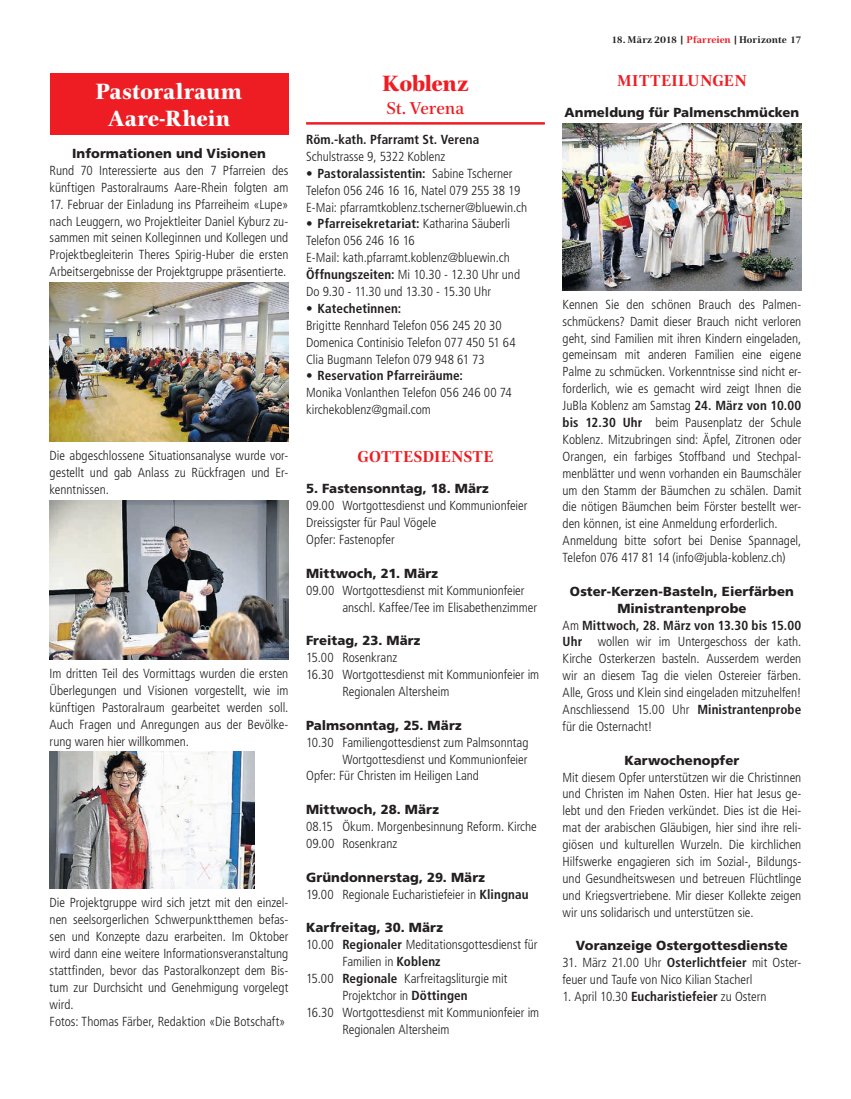
<style>
.page{position:relative;width:851px;height:1099px;background:#fff}
.page>*{position:absolute;margin:0;border:0;box-sizing:border-box;transform-origin:0 0}
.t1{font:800 22.5px/27.5px "Civita";letter-spacing:.005em;color:#fff;text-align:center}
.t2{font:800 22.5px "Civita";letter-spacing:-.015em;color:#ee1d23}
.t3{font:500 17.5px "Civita";letter-spacing:-.005em;color:#ee1d23}
.t4{font:700 16.12px "Civita";letter-spacing:.02em;color:#ee1d23}
.t5{font:300 condensed 13.12px/16.9px "Frutiger LT Std";color:#231f20}
.t6{font:900 13.12px "Frutiger LT Std";letter-spacing:.005em;color:#231f20}
.t7{font:700 condensed 13.12px "Frutiger LT Std";letter-spacing:.005em;color:#231f20}
.t8{font:700 10px "Civita";letter-spacing:.005em;color:#231f20}
.s1{font-weight:700}
.s2{font-weight:900;font-stretch:normal}
.s3{color:#ee1d23}
.s4{font-weight:300}
</style>
<div class="page">
<div style="left:50px;top:74px;width:238px;height:61px;background:#ee1d23"></div>
<img style="left:50px;top:282px;width:238px;height:159px">
<img style="left:50px;top:500px;width:238px;height:159px">
<img style="left:50px;top:751px;width:204px;height:137px">
<hr style="left:306px;top:122px;width:238px;height:3px;background:#ee1d23">
<img style="left:562px;top:124px;width:239px;height:166px">
<h1 class="t1" style="left:96px;top:77px;width:148px">Pastoralraum<br>Aare-Rhein</h1>
<p class="t6" style="left:72px;top:145px;width:195px">Informationen und Visionen</p>
<p class="t5" style="left:50px;top:162px;width:240px">Rund 70 Interessierte aus den 7 Pfarreien des künftigen Pastoralraums Aare-Rhein folgten am</p>
<p class="t5" style="left:50px;top:196px;width:240px;text-align:justify">17. Februar der Einladung ins Pfarreiheim «Lupe» nach Leuggern, wo Projektleiter Daniel Kyburz zu&shy;sammen mit seinen Kolleginnen und Kollegen und Projektbegleiterin Theres Spirig-Huber die ersten Arbeitsergebnisse der Projektgruppe präsentierte.</p>
<p class="t5" style="left:50px;top:447px;width:240px;text-align:justify">Die abgeschlossene Situationsanalyse wurde vor&shy;gestellt und gab Anlass zu Rückfragen und Er&shy;kenntnissen.</p>
<p class="t5" style="left:50px;top:665px;width:240px;text-align:justify">Im dritten Teil des Vormittags wurden die ersten Überlegungen und Visionen vorgestellt, wie im künftigen Pastoralraum gearbeitet werden soll.<br>Auch Fragen und Anregungen aus der Bevölke&shy;rung waren hier willkommen.</p>
<p class="t5" style="left:50px;top:894px;width:240px">Die Projektgruppe wird sich jetzt mit den einzel&shy;nen seelsorgerlichen Schwerpunktthemen befas&shy;sen und Konzepte dazu erarbeiten. Im Oktober wird dann eine weitere Informationsveranstaltung stattfinden, bevor das Pastoralkonzept dem Bis&shy;tum zur Durchsicht und Genehmigung vorgelegt wird.<br>Fotos: Thomas Färber, Redaktion «Die Botschaft»</p>
<h1 class="t2" style="left:382px;top:68px;width:88px">Koblenz</h1>
<h2 class="t3" style="left:386px;top:96px;width:79px">St. Verena</h2>
<p class="t7" style="left:306px;top:132px;width:175px">Röm.-kath. Pfarramt St. Verena</p>
<p class="t5" style="left:306px;top:148px;width:141px">Schulstrasse 9, 5322 Koblenz</p>
<p class="t5" style="left:306px;top:165px;width:222px">• <span class="s1">Pastoralassistentin:</span> Sabine Tscherner<br>Telefon 056 246 16 16, Natel 079 255 38 19<br>E-Mai: pfarramtkoblenz.tscherner@bluewin.ch</p>
<p class="t5" style="left:306px;top:216px;width:215px">• <span class="s1">Pfarreisekretariat:</span> Katharina Säuberli Telefon 056 246 16 16<br>E-Mail: kath.pfarramt.koblenz@bluewin.ch <span class="s1">Öffnungszeiten:</span> Mi 10.30 - 12.30 Uhr und Do 9.30 - 11.30 und 13.30 - 15.30 Uhr</p>
<p class="t5" style="left:306px;top:300px;width:211px">• <span class="s1">Katechetinnen:<br></span>Brigitte Rennhard Telefon 056 245 20 30<br>Domenica Continisio Telefon 077 450 51 64<br>Clia Bugmann Telefon 079 948 61 73</p>
<p class="t5" style="left:306px;top:367px;width:207px">• <span class="s1">Reservation Pfarreiräume:<br></span>Monika Vonlanthen Telefon 056 246 00 74 kirchekoblenz@gmail.com</p>
<p class="t4" style="left:357px;top:446px;width:138px">GOTTESDIENSTE</p>
<p class="t6" style="left:306px;top:481px;width:184px">5. Fastensonntag, 18. März</p>
<p class="t5" style="left:306px;top:497px;width:223px">09.00 Wortgottesdienst und Kommunionfeier<br>Dreissigster für Paul Vögele<br>Opfer: Fastenopfer</p>
<p class="t6" style="left:306px;top:565px;width:133px">Mittwoch, 21. März</p>
<p class="t5" style="left:342px;top:582px;width:196px;text-indent:-36px">09.00 Wortgottesdienst mit Kommunionfeier anschl. Kaffee/Tee im Elisabethenzimmer</p>
<p class="t6" style="left:306px;top:632px;width:116px">Freitag, 23. März</p>
<p class="t5" style="left:306px;top:649px;width:93px">15.00 Rosenkranz</p>
<p class="t5" style="left:306px;top:666px;width:235px">16.30 Wortgottesdienst mit Kommunionfeier im</p>
<p class="t5" style="left:342px;top:683px;width:108px">Regionalen Altersheim</p>
<p class="t6" style="left:306px;top:717px;width:157px">Palmsonntag, 25. März</p>
<p class="t5" style="left:306px;top:733px;width:224px">10.30 Familiengottesdienst zum Palmsonntag</p>
<p class="t5" style="left:342px;top:750px;width:186px">Wortgottesdienst und Kommunionfeier</p>
<p class="t5" style="left:306px;top:767px;width:174px">Opfer: Für Christen im Heiligen Land</p>
<p class="t6" style="left:306px;top:801px;width:134px">Mittwoch, 28. März</p>
<p class="t5" style="left:306px;top:818px;width:232px">08.15 Ökum. Morgenbesinnung Reform. Kirche<br>09.00 Rosenkranz</p>
<p class="t5" style="left:306px;top:869px;width:224px"><span class="s2">Gründonnerstag, 29. März<br></span>19.00 Regionale Eucharistiefeier in <span class="s1">Klingnau</span></p>
<p class="t6" style="left:306px;top:919px;width:138px">Karfreitag, 30. März</p>
<p class="t5" style="left:306px;top:936px;width:233px">10.00 <span class="s1">Regionaler</span> Meditationsgottesdienst für</p>
<p class="t5" style="left:342px;top:953px;width:100px">Familien in <span class="s1">Koblenz</span></p>
<p class="t5" style="left:306px;top:970px;width:203px">15.00 <span class="s1">Regionale</span> Karfreitagsliturgie mit</p>
<p class="t5" style="left:342px;top:987px;width:127px">Projektchor in <span class="s1">Döttingen</span></p>
<p class="t5" style="left:306px;top:1004px;width:235px">16.30 Wortgottesdienst mit Kommunionfeier im</p>
<p class="t5" style="left:342px;top:1020px;width:108px">Regionalen Altersheim</p>
<p class="t8" style="left:611px;top:33px;width:191px">18. März 2018 | <span class="s3">Pfarreien</span> | Horizonte 17</p>
<p class="t4" style="left:617px;top:70px;width:131px">MITTEILUNGEN</p>
<p class="t6" style="left:564px;top:105px;width:236px">Anmeldung für Palmenschmücken</p>
<p class="t5" style="left:562px;top:296px;width:240px">Kennen Sie den schönen Brauch des Palmen&shy;schmückens? Damit dieser Brauch nicht verloren geht, sind Familien mit ihren Kindern eingeladen, gemeinsam mit anderen Familien eine eigene Palme zu schmücken. Vorkenntnisse sind nicht er&shy;forderlich, wie es gemacht wird zeigt Ihnen die JuBla Koblenz am Samstag <span class="s1">24. März von 10.00 bis 12.30 Uhr</span> beim Pausenplatz der Schule Koblenz. Mitzubringen sind: Äpfel, Zitronen oder Orangen, ein farbiges Stoffband und Stechpal&shy;menblätter und wenn vorhanden ein Baumschäler um den Stamm der Bäumchen zu schälen. Damit die nötigen Bäumchen beim Förster bestellt wer&shy;den können, ist eine Anmeldung erforderlich.<br>Anmeldung bitte sofort bei Denise Spannagel, Telefon 076 417 81 14 (info@jubla-koblenz.ch)</p>
<p class="t6" style="left:570px;top:583px;width:225px">Oster-Kerzen-Basteln, Eierfärben</p>
<p class="t6" style="left:617px;top:600px;width:131px">Ministrantenprobe</p>
<p class="t7" style="left:562px;top:617px;width:240px"><span class="s4">Am</span> Mittwoch, 28. März von 13.30 bis 15.00</p>
<p class="t5" style="left:562px;top:633px;width:240px"><span class="s1">Uhr</span> wollen wir im Untergeschoss der kath.</p>
<p class="t5" style="left:562px;top:650px;width:240px">Kirche Osterkerzen basteln. Ausserdem werden</p>
<p class="t5" style="left:562px;top:667px;width:240px">wir an diesem Tag die vielen Ostereier färben.</p>
<p class="t5" style="left:562px;top:684px;width:240px">Alle, Gross und Klein sind eingeladen mitzuhelfen!</p>
<p class="t5" style="left:562px;top:701px;width:240px">Anschliessend 15.00 Uhr <span class="s1">Ministrantenprobe</span></p>
<p class="t5" style="left:562px;top:718px;width:91px">für die Osternacht!</p>
<p class="t6" style="left:624px;top:752px;width:116px">Karwochenopfer</p>
<p class="t5" style="left:562px;top:768px;width:240px;text-align:justify">Mit diesem Opfer unterstützen wir die Christinnen und Christen im Nahen Osten. Hier hat Jesus ge&shy;lebt und den Frieden verkündet. Dies ist die Hei&shy;mat der arabischen Gläubigen, hier sind ihre reli&shy;giösen und kulturellen Wurzeln. Die kirchlichen Hilfswerke engagieren sich im Sozial-, Bildungs&shy;und Gesundheitswesen und betreuen Flüchtlinge und Kriegsvertriebene. Mir dieser Kollekte zeigen wir uns solidarisch und unterstützen sie.</p>
<p class="t6" style="left:576px;top:937px;width:213px">Voranzeige Ostergottesdienste</p>
<p class="t5" style="left:562px;top:954px;width:240px">31. März 21.00 Uhr <span class="s1">Osterlichtfeier</span> mit Oster&shy;feuer und Taufe von Nico Kilian Stacherl</p>
<p class="t5" style="left:562px;top:988px;width:205px">1. April 10.30 <span class="s1">Eucharistiefeier</span> zu Ostern</p>
</div>
